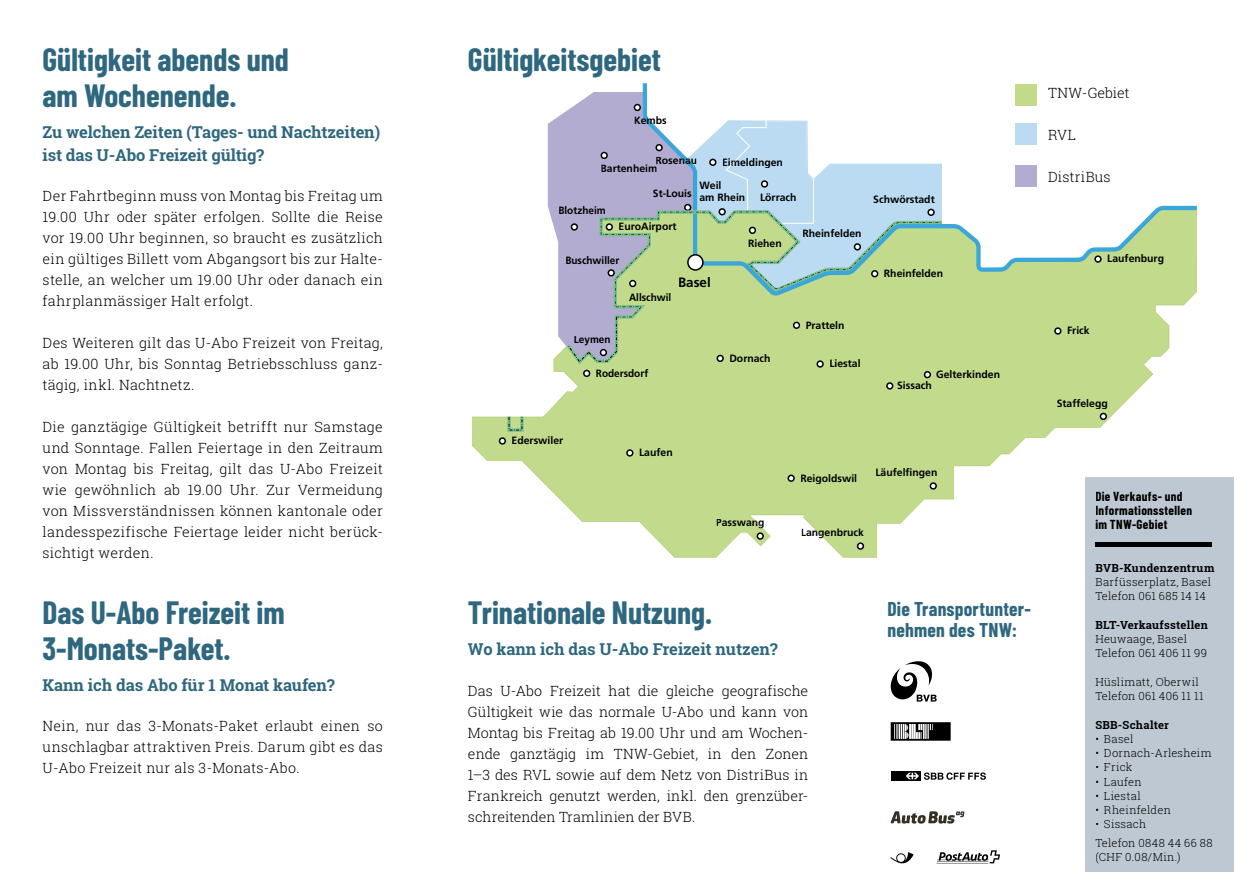
<style>
.page{position:relative;width:1255px;height:893px;background:#fff}
.page>*{position:absolute;margin:0;border:0;box-sizing:border-box;transform-origin:0 0}
.t1{font:700 31.5px/36px "Barlow Condensed";color:#2e677e}
.t2{font:700 19.5px/21.3px "Barlow Condensed";letter-spacing:.01em;color:#2e677e}
.t3{font:700 16.5px/22.5px "Roboto Slab";letter-spacing:-.01em;color:#2e677e}
.t4{font:300 14.25px/21px "Roboto Slab";letter-spacing:.02em;color:#000;text-align:justify}
.t5{font:300 14.25px "Roboto Slab";letter-spacing:-.005em;color:#000}
.t6{font:700 13.5px "Frutiger LT";color:#000}
.t7{font:700 12.75px/14.2px "Barlow Condensed";letter-spacing:.025em;color:#000}
.t8{font:300 11.25px/14.2px "Roboto Slab";letter-spacing:.025em;color:#000}
.t9{font:700 11.25px "Roboto Slab";letter-spacing:.02em;color:#000}
.t10{font:700 10.5px/12.6px "Frutiger LT";color:#000}
.t11{font:700 10.5px "Frutiger LT";color:#000;scale:.95 1}
</style>
<div class="page">
<svg style="left:472px;top:296px;width:721px;height:262px;fill:#c2da8c"></svg>
<div style="left:936px;top:370px;width:63px;height:8px;background:#c2da8c"></div>
<div style="left:507px;top:415px;width:16px;height:17px;border:3px solid #7cc090"></div>
<svg style="left:942px;top:206px;width:254px;height:90px;fill:#c2da8c"></svg>
<svg style="left:1054px;top:328px;width:5px;height:6px"></svg>
<div style="left:1054px;top:327px;width:7px;height:8px;border:1px solid #000;border-radius:50%"></div>
<div style="left:1067px;top:326px;width:22px;height:8px;background:#c2da8c"></div>
<svg style="left:1100px;top:413px;width:6px;height:6px"></svg>
<div style="left:1099px;top:413px;width:7px;height:7px;border:1px solid #000;border-radius:50%"></div>
<div style="left:1057px;top:398px;width:49px;height:11px;background:#c2da8c"></div>
<div style="left:886px;top:382px;width:7px;height:8px;border:1px solid #000;border-radius:50%"></div>
<svg style="left:931px;top:483px;width:5px;height:6px"></svg>
<div style="left:929px;top:482px;width:7px;height:8px;border:1px solid #000;border-radius:50%"></div>
<div style="left:876px;top:468px;width:60px;height:11px;background:#c2da8c"></div>
<svg style="left:788px;top:475px;width:6px;height:6px"></svg>
<div style="left:787px;top:475px;width:7px;height:7px;border:1px solid #000;border-radius:50%"></div>
<div style="left:801px;top:474px;width:55px;height:10px;background:#c2da8c"></div>
<svg style="left:499px;top:438px;width:5px;height:6px"></svg>
<div style="left:499px;top:437px;width:7px;height:8px;border:1px solid #000;border-radius:50%"></div>
<div style="left:512px;top:436px;width:51px;height:8px;background:#c2da8c"></div>
<svg style="left:628px;top:451px;width:3px;height:4px"></svg>
<div style="left:626px;top:449px;width:7px;height:8px;border:1px solid #000;border-radius:50%"></div>
<div style="left:640px;top:448px;width:32px;height:8px;background:#c2da8c"></div>
<div style="left:756px;top:532px;width:7px;height:8px;border:1px solid #000;border-radius:50%"></div>
<svg style="left:716px;top:519px;width:47px;height:20px"></svg>
<div style="left:856px;top:542px;width:8px;height:8px;border:1px solid #000;border-radius:50%"></div>
<svg style="left:814px;top:528px;width:49px;height:21px"></svg>
<svg style="left:1096px;top:257px;width:3px;height:4px"></svg>
<div style="left:1094px;top:255px;width:7px;height:8px;border:1px solid #000;border-radius:50%"></div>
<div style="left:1107px;top:254px;width:56px;height:11px;background:#c2da8c"></div>
<svg style="left:547px;top:83px;width:395px;height:306px"></svg>
<div style="left:599px;top:349px;width:8px;height:7px;border:1px solid #000;border-radius:50%"></div>
<div style="left:574px;top:336px;width:36px;height:10px;background:#b1acd0"></div>
<div style="left:1084px;top:477px;width:149px;height:395px;background:#bec8d2"></div>
<div style="left:1095px;top:542px;width:117px;height:5px;background:#000"></div>
<div style="left:1014px;top:84px;width:22px;height:22px;background:#c2da8c"></div>
<div style="left:1014px;top:123px;width:22px;height:22px;background:#badbf1"></div>
<div style="left:1014px;top:165px;width:22px;height:22px;background:#b1acd0"></div>
<svg style="left:890px;top:661px;width:46px;height:41px"></svg>
<svg style="left:890px;top:722px;width:60px;height:19px"></svg>
<svg style="left:890px;top:811px;width:74px;height:13px"></svg>
<div style="left:890px;top:771px;width:30px;height:10px;background:#000"></div>
<svg style="left:905px;top:772px;width:80px;height:8px"></svg>
<svg style="left:890px;top:852px;width:23px;height:11px"></svg>
<hr style="left:936px;top:863px;width:52px;height:1px;background:#000">
<hr style="left:936px;top:861px;width:52px;height:1px;background:#000">
<svg style="left:937px;top:850px;width:63px;height:13px"></svg>
<h1 class="t1" style="left:43px;top:40px;width:248px">Gültigkeit abends und am Wochenende.</h1>
<p class="t3" style="left:43px;top:121px;width:339px">Zu welchen Zeiten (Tages- und Nachtzeiten) ist das U-Abo Freizeit gültig?</p>
<p class="t4" style="left:43px;top:185px;width:342px">Der Fahrtbeginn muss von Montag bis Freitag um 19.00 Uhr oder später erfolgen. Sollte die Reise vor 19.00 Uhr beginnen, so braucht es zusätzlich ein gültiges Billett vom Abgangsort bis zur Halte&shy;stelle, an welcher um 19.00 Uhr oder danach ein fahrplanmässiger Halt erfolgt.</p>
<p class="t4" style="left:43px;top:332px;width:342px">Des Weiteren gilt das U-Abo Freizeit von Freitag, ab 19.00 Uhr, bis Sonntag Betriebsschluss ganz&shy;tägig, inkl. Nachtnetz.</p>
<p class="t4" style="left:43px;top:416px;width:342px">Die ganztägige Gültigkeit betrifft nur Samstage und Sonntage. Fallen Feiertage in den Zeitraum von Montag bis Freitag, gilt das U-Abo Freizeit wie gewöhnlich ab 19.00 Uhr. Zur Vermeidung von Missverständnissen können kantonale oder landesspezifische Feiertage leider nicht berück&shy;sichtigt werden.</p>
<h1 class="t1" style="left:43px;top:593px;width:244px">Das U-Abo Freizeit im<br>3-Monats-Paket.</h1>
<p class="t3" style="left:43px;top:673px;width:294px">Kann ich das Abo für 1 Monat kaufen?</p>
<p class="t4" style="left:43px;top:715px;width:342px">Nein, nur das 3-Monats-Paket erlaubt einen so unschlagbar attraktiven Preis. Darum gibt es das U-Abo Freizeit nur als 3-Monats-Abo.</p>
<h1 class="t1" style="left:468px;top:40px;width:194px">Gültigkeitsgebiet</h1>
<p class="t10" style="left:633px;top:114px;width:35px">Kembs</p>
<p class="t10" style="left:600px;top:157px;width:98px;line-height:7.9px;text-indent:55px">Rosenau<br>Bartenheim</p>
<p class="t10" style="left:722px;top:156px;width:62px">Eimeldingen</p>
<p class="t11" style="left:558px;top:204px;width:51px">Blotzheim</p>
<p class="t10" style="left:653px;top:187px;width:40px">St-Louis</p>
<p class="t10" style="left:618px;top:220px;width:59px">EuroAirport</p>
<p class="t11" style="left:565px;top:254px;width:58px">Buschwiller</p>
<p class="t10" style="left:699px;top:179px;width:47px">Weil<br>am Rhein</p>
<p class="t10" style="left:760px;top:191px;width:38px">Lörrach</p>
<p class="t10" style="left:802px;top:227px;width:61px">Rheinfelden</p>
<p class="t10" style="left:748px;top:237px;width:35px">Riehen</p>
<p class="t11" style="left:629px;top:291px;width:46px">Allschwil</p>
<p class="t6" style="left:678px;top:275px;width:34px">Basel</p>
<p class="t11" style="left:574px;top:334px;width:40px">Leymen</p>
<p class="t11" style="left:596px;top:367px;width:57px">Rodersdorf</p>
<p class="t10" style="left:729px;top:352px;width:43px">Dornach</p>
<p class="t10" style="left:805px;top:319px;width:40px">Pratteln</p>
<p class="t10" style="left:829px;top:357px;width:33px">Liestal</p>
<p class="t10" style="left:873px;top:193px;width:63px">Schwörstadt</p>
<p class="t10" style="left:883px;top:267px;width:61px">Rheinfelden</p>
<p class="t10" style="left:936px;top:368px;width:65px">Gelterkinden</p>
<p class="t10" style="left:897px;top:379px;width:36px">Sissach</p>
<p class="t10" style="left:511px;top:434px;width:53px">Ederswiler</p>
<p class="t10" style="left:639px;top:446px;width:35px">Laufen</p>
<p class="t10" style="left:716px;top:516px;width:50px">Passwang</p>
<p class="t10" style="left:800px;top:472px;width:58px">Reigoldswil</p>
<p class="t10" style="left:875px;top:466px;width:64px">Läufelfingen</p>
<p class="t10" style="left:800px;top:526px;width:65px">Langenbruck</p>
<h1 class="t1" style="left:468px;top:593px;width:246px">Trinationale Nutzung.</h1>
<p class="t3" style="left:468px;top:637px;width:311px">Wo kann ich das U-Abo Freizeit nutzen?</p>
<p class="t4" style="left:468px;top:679px;width:342px">Das U-Abo Freizeit hat die gleiche geografische Gültigkeit wie das normale U-Abo und kann von Montag bis Freitag ab 19.00 Uhr und am Wochen&shy;ende ganztägig im TNW-Gebiet, in den Zonen 1–3 des RVL sowie auf dem Netz von DistriBus in Frankreich genutzt werden, inkl. den grenzüber&shy;schreitenden Tramlinien der BVB.</p>
<h2 class="t2" style="left:887px;top:597px;width:145px">Die Transportunter&shy;nehmen des TNW:</h2>
<p class="t5" style="left:1048px;top:83px;width:83px">TNW-Gebiet</p>
<p class="t4" style="left:1048px;top:124px;width:29px">RVL</p>
<p class="t4" style="left:1048px;top:166px;width:64px">DistriBus</p>
<p class="t10" style="left:1107px;top:252px;width:58px">Laufenburg</p>
<p class="t10" style="left:1067px;top:324px;width:24px">Frick</p>
<p class="t10" style="left:1056px;top:397px;width:53px">Staffelegg</p>
<p class="t7" style="left:1095px;top:488px;width:98px">Die Verkaufs- und<br>Informationsstellen im TNW-Gebiet</p>
<p class="t9" style="left:1095px;top:560px;width:120px">BVB-Kundenzentrum</p>
<p class="t8" style="left:1095px;top:575px;width:117px">Barfüsserplatz, Basel<br>Telefon 061 685 14 14</p>
<p class="t9" style="left:1095px;top:617px;width:114px">BLT-Verkaufsstellen</p>
<p class="t8" style="left:1095px;top:632px;width:113px">Heuwaage, Basel<br>Telefon 061 406 11 99</p>
<p class="t8" style="left:1095px;top:674px;width:110px">Hüslimatt, Oberwil<br>Telefon 061 406 11 11</p>
<p class="t9" style="left:1095px;top:717px;width:75px">SBB-Schalter</p>
<p class="t8" style="left:1095px;top:731px;width:40px">• Basel</p>
<p class="t8" style="left:1095px;top:746px;width:118px">• Dornach-Arlesheim</p>
<p class="t8" style="left:1095px;top:760px;width:39px">• Frick</p>
<p class="t8" style="left:1095px;top:774px;width:48px">• Laufen</p>
<p class="t8" style="left:1095px;top:788px;width:47px">• Liestal</p>
<p class="t8" style="left:1095px;top:803px;width:77px">• Rheinfelden</p>
<p class="t8" style="left:1095px;top:815px;width:119px;line-height:18.5px">• Sissach<br>Telefon 0848 44 66 88</p>
<p class="t8" style="left:1095px;top:850px;width:87px">(CHF 0.08/Min.)</p>
</div>
